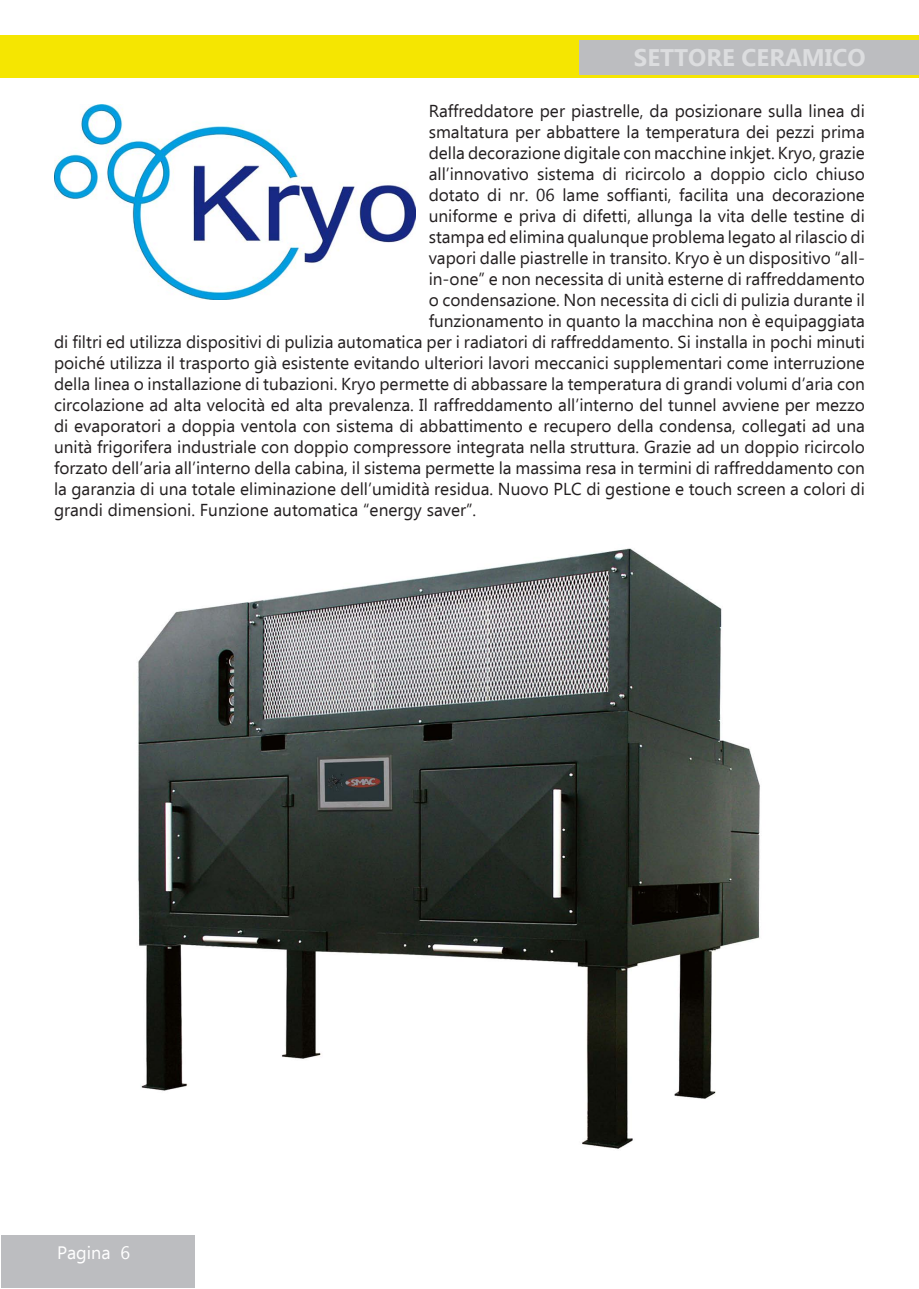
<style>
.page{position:relative;width:919px;height:1289px;background:#fff}
.page>*{position:absolute;margin:0;border:0;box-sizing:border-box;transform-origin:0 0}
.t1{font:700 24px "Ebrima";color:#dcdddf}
.t2{font:18px "Ebrima";color:#fff}
.t3{font:17.25px "Ebrima";color:#231f20}
</style>
<div class="page">
<hr style="left:918px;top:36px;width:1px;height:42px;background:#f5e601">
<hr style="left:918px;top:40px;width:1px;height:34px;background:#bcbdc0">
<div style="left:0;top:36px;width:918px;height:42px;background:#f5e601"></div>
<div style="left:579px;top:40px;width:339px;height:34px;background:#bcbdc0"></div>
<div style="left:1px;top:1235px;width:193px;height:53px;background:#bcbdc0"></div>
<img style="left:138px;top:548px;width:622px;height:601px">
<img style="left:54px;top:104px;width:362px;height:195px">
<h1 class="t1" style="left:634px;top:39px;width:233px">SETTORE CERAMICO</h1>
<p class="t3" style="left:428px;top:98px;width:437px">Raffreddatore per piastrelle, da posizionare sulla linea di</p>
<p class="t3" style="left:428px;top:119px;width:437px">smaltatura per abbattere la temperatura dei pezzi prima</p>
<p class="t3" style="left:428px;top:140px;width:438px">della decorazione digitale con macchine inkjet. Kryo, grazie</p>
<p class="t3" style="left:428px;top:161px;width:437px">all’innovativo sistema di ricircolo a doppio ciclo chiuso</p>
<p class="t3" style="left:428px;top:182px;width:437px">dotato di nr. 06 lame soffianti, facilita una decorazione</p>
<p class="t3" style="left:428px;top:203px;width:438px">uniforme e priva di difetti, allunga la vita delle testine di</p>
<p class="t3" style="left:428px;top:224px;width:437px">stampa ed elimina qualunque problema legato al rilascio di</p>
<p class="t3" style="left:428px;top:245px;width:438px">vapori dalle piastrelle in transito. Kryo è un dispositivo “all-</p>
<p class="t3" style="left:428px;top:266px;width:438px">in-one” e non necessita di unità esterne di raffreddamento</p>
<p class="t3" style="left:428px;top:287px;width:437px">o condensazione. Non necessita di cicli di pulizia durante il</p>
<p class="t3" style="left:428px;top:308px;width:438px">funzionamento in quanto la macchina non è equipaggiata</p>
<p class="t3" style="left:54px;top:329px;width:812px">di filtri ed utilizza dispositivi di pulizia automatica per i radiatori di raffreddamento. Si installa in pochi minuti</p>
<p class="t3" style="left:54px;top:350px;width:812px">poiché utilizza il trasporto già esistente evitando ulteriori lavori meccanici supplementari come interruzione</p>
<p class="t3" style="left:54px;top:371px;width:812px">della linea o installazione di tubazioni. Kryo permette di abbassare la temperatura di grandi volumi d’aria con</p>
<p class="t3" style="left:54px;top:392px;width:812px">circolazione ad alta velocità ed alta prevalenza. Il raffreddamento all’interno del tunnel avviene per mezzo</p>
<p class="t3" style="left:54px;top:413px;width:812px">di evaporatori a doppia ventola con sistema di abbattimento e recupero della condensa, collegati ad una</p>
<p class="t3" style="left:54px;top:434px;width:812px">unità frigorifera industriale con doppio compressore integrata nella struttura. Grazie ad un doppio ricircolo</p>
<p class="t3" style="left:54px;top:455px;width:812px">forzato dell’aria all’interno della cabina, il sistema permette la massima resa in termini di raffreddamento con</p>
<p class="t3" style="left:54px;top:476px;width:812px">la garanzia di una totale eliminazione dell’umidità residua. Nuovo PLC di gestione e touch screen a colori di</p>
<p class="t3" style="left:54px;top:497px;width:424px">grandi dimensioni. Funzione automatica “energy saver”.</p>
<p class="t2" style="left:57px;top:1240px;width:75px">Pagina 6</p>
</div>
